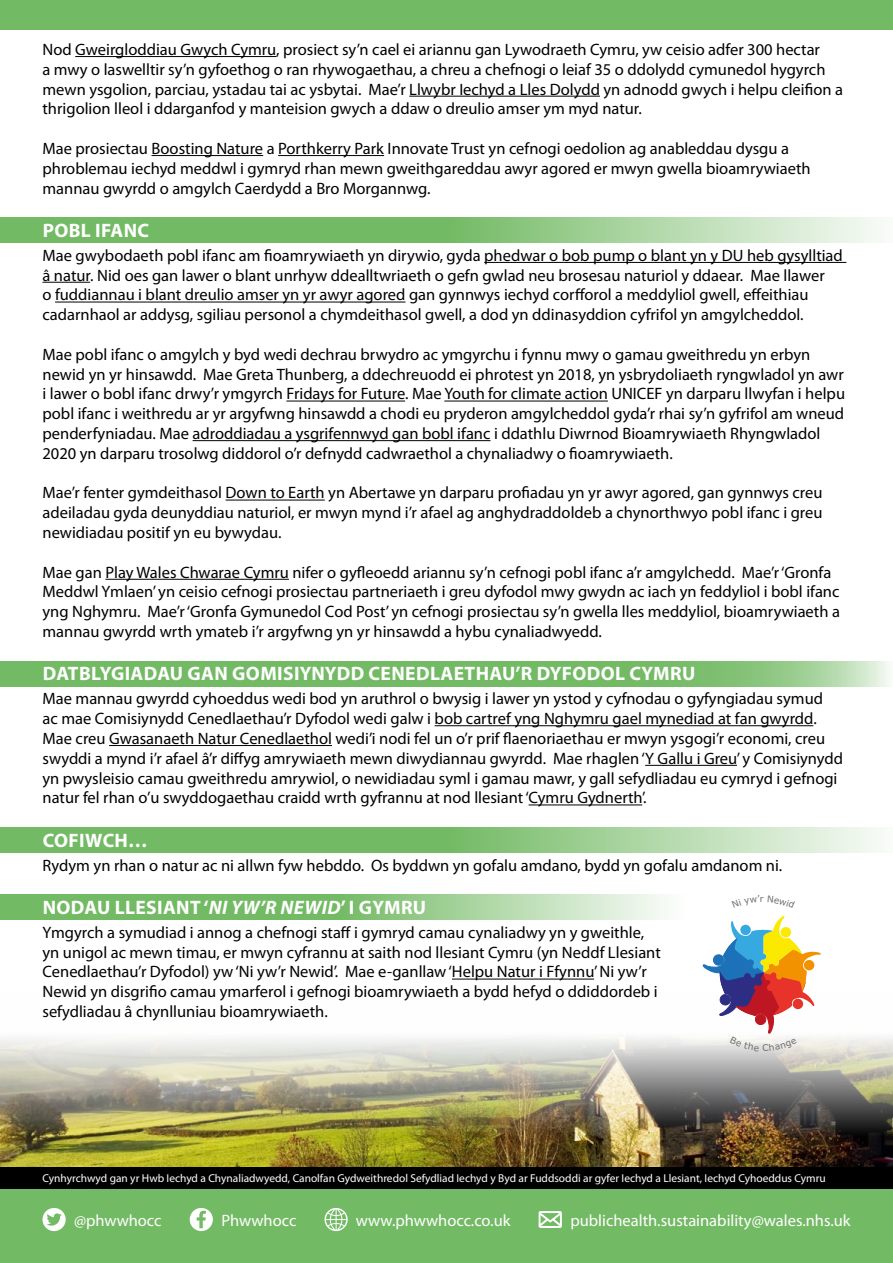
<style>
.page{position:relative;width:893px;height:1263px;background:#fff}
.page>*{position:absolute;margin:0;border:0;box-sizing:border-box;transform-origin:0 0}
.t1{font:700 19.5px "Myriad Pro";letter-spacing:.02em;color:#fff}
.t2{font:16.5px/19.8px "Myriad Pro";color:#000}
.t3{font:16.5px "Myriad Pro";color:#fff}
.t4{font:11.4px "Myriad Pro";color:#fff}
.s1{font-style:italic}
</style>
<div class="page">
<svg style="left:0;top:217px;width:879px;height:25px;background:#92c987"></svg>
<svg style="left:0;top:827px;width:879px;height:26px;background:#92c987"></svg>
<svg style="left:0;top:894px;width:665px;height:25px;background:#93c987"></svg>
<svg style="left:0;top:661px;width:890px;height:26px;background:#7dbf6f"></svg>
<div style="left:0;top:0;width:893px;height:30px;background:#73ba64"></div>
<hr style="left:75px;top:56px;width:201px;height:1px;background:#000">
<hr style="left:409px;top:96px;width:191px;height:1px;background:#000">
<hr style="left:152px;top:155px;width:111px;height:1px;background:#000">
<hr style="left:278px;top:155px;width:106px;height:1px;background:#000">
<hr style="left:484px;top:262px;width:362px;height:1px;background:#000">
<hr style="left:43px;top:282px;width:47px;height:1px;background:#000">
<hr style="left:55px;top:302px;width:350px;height:1px;background:#000">
<hr style="left:286px;top:401px;width:119px;height:1px;background:#000">
<hr style="left:444px;top:401px;width:164px;height:1px;background:#000">
<hr style="left:193px;top:440px;width:297px;height:1px;background:#000">
<hr style="left:226px;top:500px;width:99px;height:1px;background:#000">
<hr style="left:105px;top:579px;width:184px;height:1px;background:#000">
<hr style="left:435px;top:725px;width:378px;height:1px;background:#000">
<hr style="left:109px;top:745px;width:223px;height:1px;background:#000">
<hr style="left:645px;top:765px;width:92px;height:1px;background:#000">
<hr style="left:529px;top:804px;width:113px;height:1px;background:#000">
<hr style="left:452px;top:979px;width:142px;height:1px;background:#000">
<img style="left:0;top:1037px;width:893px;height:130px">
<div style="left:0;top:1186px;width:893px;height:77px;background:#73ba64"></div>
<svg style="left:43px;top:1208px;width:23px;height:23px"></svg>
<svg style="left:190px;top:1208px;width:23px;height:23px"></svg>
<svg style="left:324px;top:1208px;width:24px;height:23px"></svg>
<svg style="left:539px;top:1211px;width:23px;height:17px"></svg>
<div style="left:0;top:1167px;width:893px;height:21px;background:#000"></div>
<svg style="left:703px;top:916px;width:118px;height:135px"></svg>
<p class="t2" style="left:43px;top:39px;width:802px">Nod Gweirgloddiau Gwych Cymru, prosiect sy’n cael ei ariannu gan Lywodraeth Cymru, yw ceisio adfer 300 hectar<br>a mwy o laswelltir sy’n gyfoethog o ran rhywogaethau, a chreu a chefnogi o leiaf 35 o ddolydd cymunedol hygyrch mewn ysgolion, parciau, ystadau tai ac ysbytai. Mae’r Llwybr Iechyd a Lles Dolydd yn adnodd gwych i helpu cleifion a thrigolion lleol i ddarganfod y manteision gwych a ddaw o dreulio amser ym myd natur.</p>
<p class="t2" style="left:43px;top:138px;width:770px">Mae prosiectau Boosting Nature a Porthkerry Park Innovate Trust yn cefnogi oedolion ag anableddau dysgu a phroblemau iechyd meddwl i gymryd rhan mewn gweithgareddau awyr agored er mwyn gwella bioamrywiaeth mannau gwyrdd o amgylch Caerdydd a Bro Morgannwg.</p>
<p class="t1" style="left:43px;top:217px;width:108px">POBL IFANC</p>
<p class="t2" style="left:43px;top:245px;width:802px">Mae gwybodaeth pobl ifanc am fioamrywiaeth yn dirywio, gyda phedwar o bob pump o blant yn y DU heb gysylltiad â natur. Nid oes gan lawer o blant unrhyw ddealltwriaeth o gefn gwlad neu brosesau naturiol y ddaear. Mae llawer<br>o fuddiannau i blant dreulio amser yn yr awyr agored gan gynnwys iechyd corfforol a meddyliol gwell, effeithiau cadarnhaol ar addysg, sgiliau personol a chymdeithasol gwell, a dod yn ddinasyddion cyfrifol yn amgylcheddol.</p>
<p class="t2" style="left:43px;top:344px;width:804px">Mae pobl ifanc o amgylch y byd wedi dechrau brwydro ac ymgyrchu i fynnu mwy o gamau gweithredu yn erbyn newid yn yr hinsawdd. Mae Greta Thunberg, a ddechreuodd ei phrotest yn 2018, yn ysbrydoliaeth ryngwladol yn awr i lawer o bobl ifanc drwy’r ymgyrch Fridays for Future. Mae Youth for climate action UNICEF yn darparu llwyfan i helpu pobl ifanc i weithredu ar yr argyfwng hinsawdd a chodi eu pryderon amgylcheddol gyda’r rhai sy’n gyfrifol am wneud penderfyniadau. Mae adroddiadau a ysgrifennwyd gan bobl ifanc i ddathlu Diwrnod Bioamrywiaeth Rhyngwladol 2020 yn darparu trosolwg diddorol o’r defnydd cadwraethol a chynaliadwy o fioamrywiaeth.</p>
<p class="t2" style="left:43px;top:483px;width:781px;text-align:justify">Mae’r fenter gymdeithasol Down to Earth yn Abertawe yn darparu profiadau yn yr awyr agored, gan gynnwys creu adeiladau gyda deunyddiau naturiol, er mwyn mynd i’r afael ag anghydraddoldeb a chynorthwyo pobl ifanc i greu newidiadau positif yn eu bywydau.</p>
<p class="t2" style="left:43px;top:562px;width:799px">Mae gan Play Wales Chwarae Cymru nifer o gyfleoedd ariannu sy’n cefnogi pobl ifanc a’r amgylchedd. Mae’r ‘Gronfa Meddwl Ymlaen’ yn ceisio cefnogi prosiectau partneriaeth i greu dyfodol mwy gwydn ac iach yn feddyliol i bobl ifanc yng Nghymru. Mae’r ‘Gronfa Gymunedol Cod Post’ yn cefnogi prosiectau sy’n gwella lles meddyliol, bioamrywiaeth a mannau gwyrdd wrth ymateb i’r argyfwng yn yr hinsawdd a hybu cynaliadwyedd.</p>
<p class="t1" style="left:43px;top:661px;width:654px">DATBLYGIADAU GAN GOMISIYNYDD CENEDLAETHAU’R DYFODOL CYMRU</p>
<p class="t2" style="left:43px;top:689px;width:802px">Mae mannau gwyrdd cyhoeddus wedi bod yn aruthrol o bwysig i lawer yn ystod y cyfnodau o gyfyngiadau symud<br>ac mae Comisiynydd Cenedlaethau’r Dyfodol wedi galw i bob cartref yng Nghymru gael mynediad at fan gwyrdd.<br>Mae creu Gwasanaeth Natur Cenedlaethol wedi’i nodi fel un o’r prif flaenoriaethau er mwyn ysgogi’r economi, creu swyddi a mynd i’r afael â’r diffyg amrywiaeth mewn diwydiannau gwyrdd. Mae rhaglen ‘Y Gallu i Greu’ y Comisiynydd yn pwysleisio camau gweithredu amrywiol, o newidiadau syml i gamau mawr, y gall sefydliadau eu cymryd i gefnogi natur fel rhan o’u swyddogaethau craidd wrth gyfrannu at nod llesiant ‘Cymru Gydnerth’.</p>
<p class="t1" style="left:43px;top:827px;width:107px">COFIWCH…</p>
<p class="t2" style="left:43px;top:855px;width:741px">Rydym yn rhan o natur ac ni allwn fyw hebddo. Os byddwn yn gofalu amdano, bydd yn gofalu amdanom ni.</p>
<p class="t1" style="left:43px;top:894px;width:385px">NODAU LLESIANT ‘<span class="s1">NI YW’R NEWID</span>’ I GYMRU</p>
<p class="t2" style="left:43px;top:922px;width:620px">Ymgyrch a symudiad i annog a chefnogi staff i gymryd camau cynaliadwy yn y gweithle, yn unigol ac mewn timau, er mwyn cyfrannu at saith nod llesiant Cymru (yn Neddf Llesiant Cenedlaethau’r Dyfodol) yw ‘Ni yw’r Newid’. Mae e-ganllaw ‘Helpu Natur i Ffynnu’ Ni yw’r Newid yn disgrifio camau ymarferol i gefnogi bioamrywiaeth a bydd hefyd o ddiddordeb i sefydliadau â chynlluniau bioamrywiaeth.</p>
<p class="t4" style="left:43px;top:1171px;width:785px">Cynhyrchwyd gan yr Hwb Iechyd a Chynaliadwyedd, Canolfan Gydweithredol Sefydliad Iechyd y Byd ar Fuddsoddi ar gyfer Iechyd a Llesiant, Iechyd Cyhoeddus Cymru</p>
<p class="t3" style="left:74px;top:1210px;width:89px">@phwwhocc</p>
<p class="t3" style="left:221px;top:1210px;width:77px">Phwwhocc</p>
<p class="t3" style="left:356px;top:1210px;width:156px">www.phwwhocc.co.uk</p>
<p class="t3" style="left:570px;top:1210px;width:282px">publichealth.sustainability@wales.nhs.uk</p>
</div>
